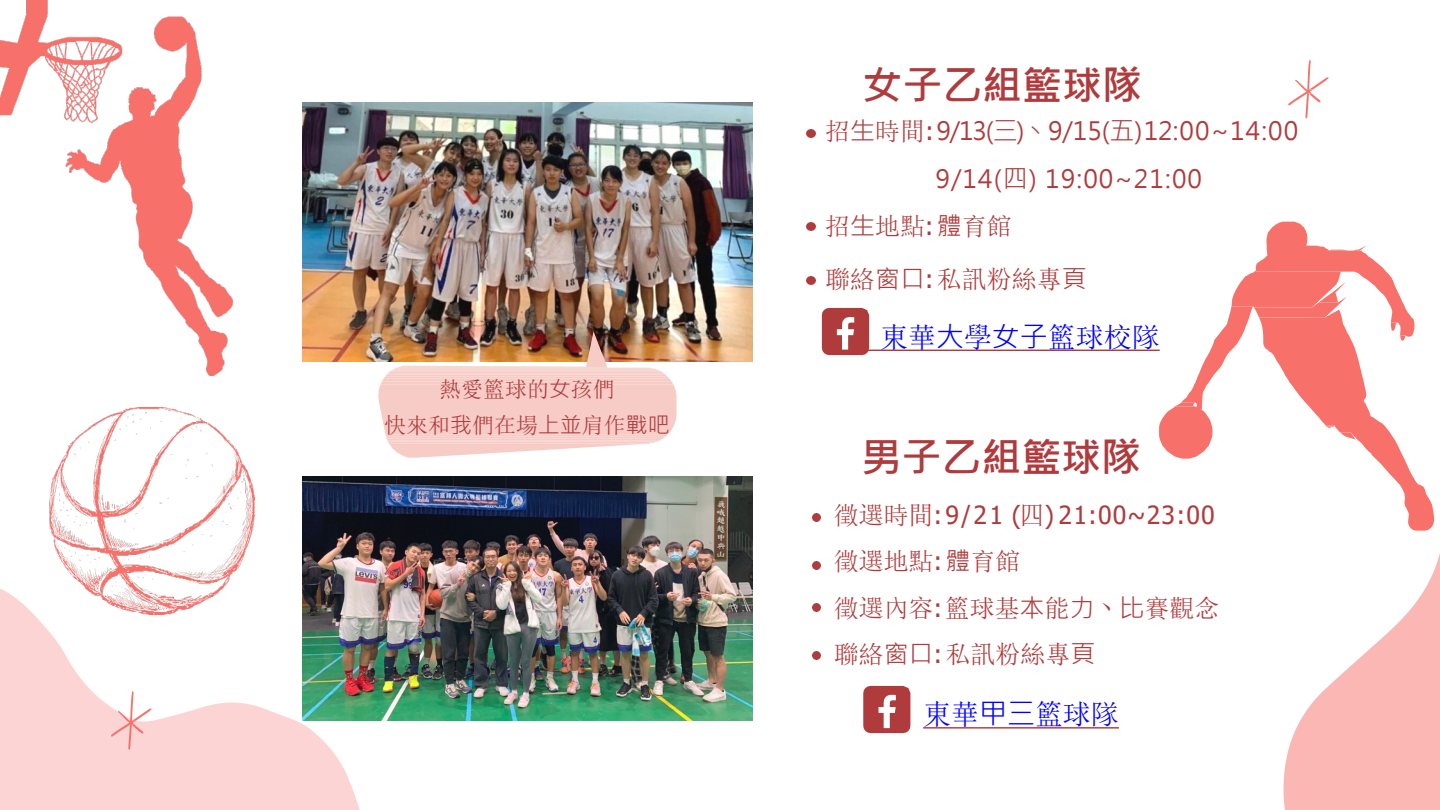
<style>
.page{position:relative;width:1440px;height:810px;background:#fff}
.page>*{position:absolute;margin:0;border:0;box-sizing:border-box;transform-origin:0 0}
.t1{font:700 40px "Microsoft Jheng Hei";color:#b03b3c}
.t2{font:28px "Sim Sun";color:#00f}
.t3{font:25px "Sim Sun";color:#b03b3c}
.t4{font:25px "Microsoft Jheng Hei";color:#b03b3c}
.t5{font:25px/46.6px "Tahoma";letter-spacing:.045em;color:#b03b3c}
.t6{font:25px "Microsoft Jheng Hei";letter-spacing:.045em;color:#b03b3c}
.t7{font:22px "Sim Sun";color:#b03b3c}
.s1{font-family:"Microsoft Jheng Hei"}
.s2{font-family:"Sim Sun"}
.s3{font-family:"Tahoma"}
</style>
<div class="page">
<svg style="left:1284px;top:553px;width:156px;height:257px"></svg>
<svg style="left:0;top:589px;width:360px;height:221px"></svg>
<svg style="left:1288px;top:60px;width:41px;height:59px"></svg>
<img style="left:302px;top:476px;width:450px;height:245px">
<img style="left:302px;top:103px;width:450px;height:259px">
<svg style="left:807px;top:129px;width:8px;height:8px"></svg>
<img style="left:0;top:0;width:232px;height:376px">
<svg style="left:863px;top:686px;width:47px;height:47px"></svg>
<svg style="left:812px;top:561px;width:9px;height:8px"></svg>
<svg style="left:812px;top:603px;width:9px;height:8px"></svg>
<svg style="left:812px;top:651px;width:9px;height:8px"></svg>
<svg style="left:923px;top:727px;width:196px;height:2px"></svg>
<svg style="left:807px;top:222px;width:627px;height:309px"></svg>
<img style="left:378px;top:332px;width:299px;height:126px">
<img style="left:49px;top:408px;width:206px;height:207px">
<p class="t7" style="left:439px;top:378px;width:177px">熱愛籃球的<span class="s1">女</span>孩們</p>
<p class="t7" style="left:384px;top:415px;width:287px">快來和<span class="s1">我</span>們在場<span class="s1">上並</span>肩作<span class="s1">戰吧</span></p>
<p class="t1" style="left:862px;top:60px;width:281px">女⼦⼄組籃球隊</p>
<p class="t4" style="left:825px;top:115px;width:475px"><span class="s2">招</span>生<span class="s2">時間</span><span class="s3">:</span>9/13(三)丶9/15(五)12:00~14:00</p>
<p class="t6" style="left:935px;top:163px;width:268px">9/14(四) 19:00~21:00</p>
<p class="t3" style="left:825px;top:214px;width:188px">招<span class="s1">生</span>地點<span class="s3">:</span><span class="s1">體</span>育館</p>
<p class="t3" style="left:825px;top:267px;width:263px">聯絡<span class="s1">窗口</span><span class="s3">:</span>私訊粉絲專<span class="s1">頁</span></p>
<p class="t2" style="left:880px;top:323px;width:281px">東華<span class="s1">大</span>學<span class="s1">女子</span>籃球校隊</p>
<p class="t1" style="left:861px;top:432px;width:281px">男⼦⼄組籃球隊</p>
<p class="t5" style="left:834px;top:493px;width:382px"><span class="s2">徵選時間</span>:9/21 (<span class="s2">四</span>) 21:00~23:00<span class="s2">徵選地點</span>:<span class="s1">體</span><span class="s2">育館</span></p>
<p class="t3" style="left:834px;top:595px;width:387px">徵選內容<span class="s3">:</span>籃球基<span class="s1">本</span>能<span class="s1">力</span>丶<span class="s1">比</span>賽觀念</p>
<p class="t3" style="left:834px;top:642px;width:263px">聯絡<span class="s1">窗口</span><span class="s3">:</span>私訊粉絲專<span class="s1">頁</span></p>
<p class="t2" style="left:923px;top:700px;width:197px">東華<span class="s1">甲三</span>籃球隊</p>
</div>
